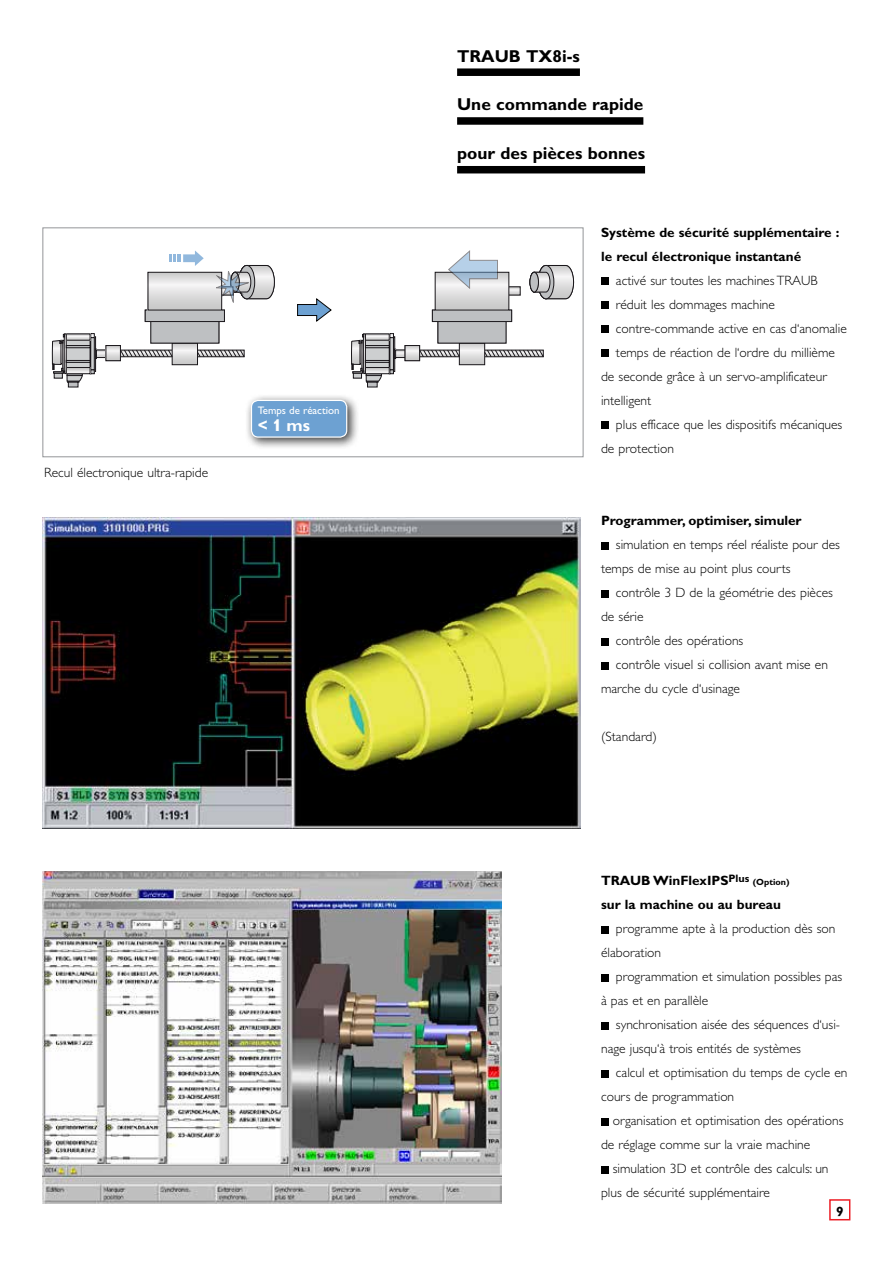
<style>
.page{position:relative;width:893px;height:1263px;background:#fff}
.page>*{position:absolute;margin:0;border:0;box-sizing:border-box;transform-origin:0 0}
.t1{font:700 17.25px "Gill Alt One";color:#000}
.t2{font:700 16.95px "Gill Alt One";color:#fff}
.t3{font:300 13.5px/24px "Gill Alt One";color:#000}
.t4{font:700 13.5px/24px "Gill Alt One";color:#000}
.t5{font:10.95px "Gill Alt One";color:#fff}
.s1{font-size:9px}
</style>
<div class="page">
<div style="left:829px;top:1199px;width:21px;height:21px;background:#fff;border:2px solid #ed1d24"></div>
<div style="left:831px;top:1203px;width:18px;height:14px;background:#fff"></div>
<div style="left:601px;top:278px;width:8px;height:7px;background:#000"></div>
<div style="left:601px;top:302px;width:8px;height:7px;background:#000"></div>
<div style="left:601px;top:326px;width:8px;height:7px;background:#000"></div>
<div style="left:601px;top:350px;width:8px;height:7px;background:#000"></div>
<div style="left:601px;top:422px;width:8px;height:7px;background:#000"></div>
<div style="left:601px;top:542px;width:8px;height:7px;background:#000"></div>
<div style="left:601px;top:590px;width:8px;height:7px;background:#000"></div>
<div style="left:601px;top:638px;width:8px;height:7px;background:#000"></div>
<div style="left:601px;top:662px;width:8px;height:7px;background:#000"></div>
<div style="left:601px;top:926px;width:8px;height:7px;background:#000"></div>
<div style="left:601px;top:974px;width:8px;height:7px;background:#000"></div>
<div style="left:601px;top:1022px;width:8px;height:7px;background:#000"></div>
<div style="left:601px;top:1070px;width:8px;height:7px;background:#000"></div>
<div style="left:601px;top:1118px;width:8px;height:7px;background:#000"></div>
<div style="left:601px;top:1166px;width:8px;height:7px;background:#000"></div>
<div style="left:457px;top:68px;width:123px;height:8px;background:#000"></div>
<div style="left:457px;top:117px;width:186px;height:8px;background:#000"></div>
<div style="left:457px;top:166px;width:188px;height:7px;background:#000"></div>
<img style="left:43px;top:518px;width:537px;height:310px">
<div style="left:90px;top:334px;width:1px;height:40px;border:1px solid #1a171b"></div>
<div style="left:94px;top:337px;width:2px;height:35px;border:1px solid #1a171b"></div>
<svg style="left:91px;top:333px;width:3px;height:5px"></svg>
<svg style="left:91px;top:370px;width:3px;height:4px"></svg>
<div style="left:66px;top:340px;width:24px;height:27px;background:#cdcfd0"></div>
<div style="left:66px;top:340px;width:24px;height:28px;border:1px solid #1a171b"></div>
<svg style="left:66px;top:334px;width:24px;height:6px"></svg>
<svg style="left:83px;top:369px;width:5px;height:3px"></svg>
<div style="left:66px;top:367px;width:24px;height:7px;border:1px solid #1a171b"></div>
<svg style="left:95px;top:349px;width:2px;height:10px"></svg>
<svg style="left:98px;top:352px;width:8px;height:4px"></svg>
<div style="left:96px;top:350px;width:14px;height:8px;border:1px solid #1a171b"></div>
<svg style="left:52px;top:334px;width:31px;height:48px"></svg>
<svg style="left:174px;top:345px;width:22px;height:18px"></svg>
<div style="left:172px;top:343px;width:26px;height:22px;border:1px solid #1a171b"></div>
<div style="left:151px;top:321px;width:68px;height:22px;background:#bec0c2"></div>
<div style="left:145px;top:310px;width:79px;height:12px;background:#bec0c2"></div>
<div style="left:145px;top:310px;width:80px;height:12px;border:1px solid #1a171b"></div>
<svg style="left:108px;top:347px;width:11px;height:12px"></svg>
<div style="left:106px;top:345px;width:15px;height:16px;border:1px solid #1a171b"></div>
<svg style="left:150px;top:274px;width:70px;height:34px"></svg>
<div style="left:148px;top:272px;width:74px;height:38px;border:1px solid #1a171b"></div>
<div style="left:66px;top:360px;width:24px;height:2px;border:1px solid #1a171b"></div>
<div style="left:66px;top:345px;width:24px;height:3px;border:1px solid #1a171b"></div>
<div style="left:68px;top:382px;width:10px;height:5px;background:#bec0c2"></div>
<div style="left:68px;top:382px;width:10px;height:5px;border:1px solid #1a171b"></div>
<svg style="left:197px;top:350px;width:47px;height:7px"></svg>
<svg style="left:120px;top:350px;width:52px;height:7px"></svg>
<svg style="left:297px;top:299px;width:34px;height:22px"></svg>
<svg style="left:169px;top:250px;width:35px;height:16px"></svg>
<svg style="left:216px;top:265px;width:59px;height:38px"></svg>
<svg style="left:530px;top:265px;width:44px;height:34px"></svg>
<div style="left:530px;top:272px;width:8px;height:20px;background:#bec0c2;border-radius:50%"></div>
<div style="left:530px;top:272px;width:9px;height:20px;border:1px solid #1a171b;border-radius:50%"></div>
<svg style="left:509px;top:289px;width:9px;height:4px"></svg>
<div style="left:389px;top:334px;width:1px;height:40px;border:1px solid #1a171b"></div>
<div style="left:393px;top:337px;width:2px;height:35px;border:1px solid #1a171b"></div>
<div style="left:390px;top:337px;width:4px;height:33px;border:1px solid #1a171b"></div>
<svg style="left:390px;top:333px;width:4px;height:5px"></svg>
<svg style="left:390px;top:370px;width:4px;height:4px"></svg>
<div style="left:365px;top:340px;width:24px;height:27px;background:#cdcfd0"></div>
<div style="left:365px;top:340px;width:24px;height:28px;border:1px solid #1a171b"></div>
<svg style="left:365px;top:334px;width:24px;height:6px"></svg>
<svg style="left:382px;top:369px;width:5px;height:3px"></svg>
<div style="left:365px;top:367px;width:24px;height:7px;border:1px solid #1a171b"></div>
<svg style="left:394px;top:349px;width:11px;height:10px"></svg>
<div style="left:395px;top:350px;width:14px;height:8px;border:1px solid #1a171b"></div>
<svg style="left:351px;top:334px;width:31px;height:48px"></svg>
<svg style="left:461px;top:345px;width:22px;height:18px"></svg>
<div style="left:459px;top:343px;width:26px;height:22px;border:1px solid #1a171b"></div>
<div style="left:438px;top:321px;width:68px;height:22px;background:#bec0c2"></div>
<div style="left:432px;top:310px;width:80px;height:12px;background:#bec0c2"></div>
<div style="left:432px;top:310px;width:80px;height:12px;border:1px solid #1a171b"></div>
<svg style="left:407px;top:347px;width:11px;height:12px"></svg>
<div style="left:405px;top:345px;width:15px;height:16px;border:1px solid #1a171b"></div>
<svg style="left:437px;top:274px;width:70px;height:34px"></svg>
<div style="left:365px;top:360px;width:24px;height:2px;border:1px solid #1a171b"></div>
<div style="left:365px;top:345px;width:24px;height:3px;border:1px solid #1a171b"></div>
<div style="left:367px;top:382px;width:10px;height:5px;background:#bec0c2"></div>
<div style="left:367px;top:382px;width:10px;height:5px;border:1px solid #1a171b"></div>
<svg style="left:484px;top:350px;width:60px;height:7px"></svg>
<svg style="left:419px;top:350px;width:41px;height:7px"></svg>
<svg style="left:448px;top:251px;width:50px;height:37px"></svg>
<div style="left:43px;top:227px;width:540px;height:230px;border:1px solid #939598"></div>
<div style="left:245px;top:394px;width:114px;height:56px;background:#000;opacity:.75"></div>
<div style="left:251px;top:400px;width:96px;height:37px;background:#6da1d2;border-radius:7px"></div>
<div style="left:251px;top:400px;width:96px;height:38px;border:1px solid #fff;border-radius:7px"></div>
<img style="left:43px;top:872px;width:459px;height:331px">
<p class="t3" style="left:44px;top:461px;width:166px">Recul électronique ultra-rapide</p>
<p class="t5" style="left:258px;top:404px;width:83px">Temps de réaction</p>
<p class="t2" style="left:258px;top:415px;width:54px">&lt; 1 ms</p>
<p class="t1" style="left:457px;top:46px;width:124px">TRAUB TX8i-s</p>
<p class="t1" style="left:457px;top:94px;width:188px">Une commande rapide</p>
<p class="t1" style="left:457px;top:143px;width:189px">pour des pièces bonnes</p>
<p class="t4" style="left:601px;top:221px;width:240px">Système de sécurité supplémentaire : le recul électronique instantané</p>
<p class="t3" style="left:616px;top:269px;width:203px">activé sur toutes les machines TRAUB</p>
<p class="t3" style="left:616px;top:293px;width:161px">réduit les dommages machine</p>
<p class="t3" style="left:616px;top:317px;width:232px">contre-commande active en cas d‘anomalie</p>
<p class="t3" style="left:616px;top:341px;width:220px">temps de réaction de l‘ordre du millième</p>
<p class="t3" style="left:601px;top:365px;width:227px">de seconde grâce à un servo-amplificateur</p>
<p class="t3" style="left:601px;top:389px;width:52px">intelligent</p>
<p class="t3" style="left:616px;top:413px;width:228px">plus efficace que les dispositifs mécaniques</p>
<p class="t3" style="left:601px;top:437px;width:74px">de protection</p>
<p class="t4" style="left:601px;top:509px;width:202px">Programmer, optimiser, simuler</p>
<p class="t3" style="left:601px;top:533px;width:240px;text-indent:15px">simulation en temps réel réaliste pour des temps de mise au point plus courts</p>
<p class="t3" style="left:616px;top:581px;width:218px">contrôle 3 D de la géométrie des pièces</p>
<p class="t3" style="left:601px;top:605px;width:44px">de série</p>
<p class="t3" style="left:616px;top:629px;width:129px">contrôle des opérations</p>
<p class="t3" style="left:616px;top:653px;width:213px">contrôle visuel si collision avant mise en</p>
<p class="t3" style="left:601px;top:677px;width:140px">marche du cycle d‘usinage</p>
<p class="t3" style="left:601px;top:725px;width:57px">(Standard)</p>
<p class="t4" style="left:601px;top:869px;width:190px">TRAUB WinFlexIPS<sup>Plus</sup> <span class="s1">(Option) </span>sur la machine ou au bureau</p>
<p class="t3" style="left:601px;top:917px;width:236px;text-indent:15px">programme apte à la production dès son élaboration</p>
<p class="t3" style="left:601px;top:965px;width:243px;text-indent:15px">programmation et simulation possibles pas à pas et en parallèle</p>
<p class="t3" style="left:601px;top:1013px;width:241px;text-indent:15px">synchronisation aisée des séquences d‘usi&shy;nage jusqu‘à trois entités de systèmes</p>
<p class="t3" style="left:601px;top:1061px;width:248px;text-indent:15px">calcul et optimisation du temps de cycle en cours de programmation</p>
<p class="t3" style="left:601px;top:1109px;width:244px;text-indent:12px">organisation et optimisation des opérations de réglage comme sur la vraie machine</p>
<p class="t3" style="left:601px;top:1157px;width:229px;text-indent:12px">simulation 3D et contrôle des calculs: un plus de sécurité supplémentaire</p>
<p class="t4" style="left:836px;top:1199px;width:9px">9</p>
</div>
